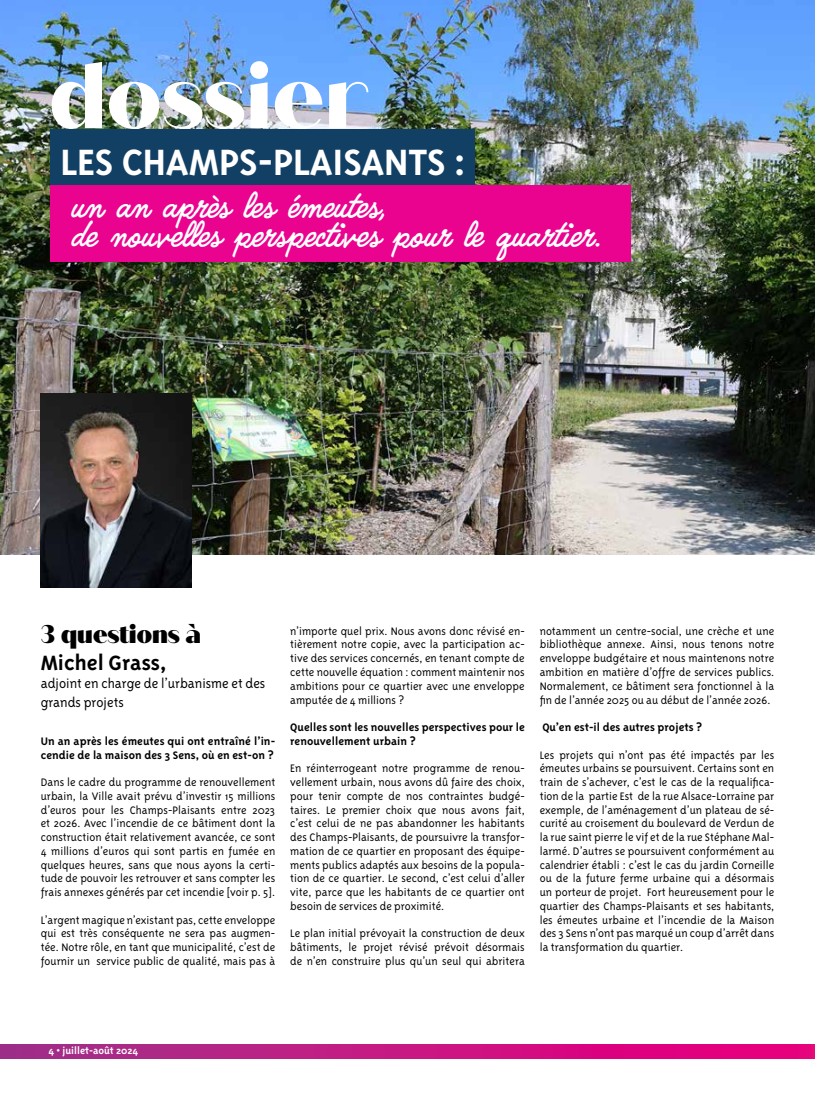
<style>
.page{position:relative;width:815px;height:1099px;background:#fff}
.page>*{position:absolute;margin:0;border:0;box-sizing:border-box;transform-origin:0 0}
.t1{font:800 90.62px "Quiche Sans";color:#fff}
.t2{font:700 42px "Triplex Sans OT";color:#fff}
.t3{font:28px/29.4px "Quimby Gubernatorial";color:#fff}
.t4{font:900 25.62px "Quiche Sans";color:#000}
.t5{font:700 23.75px "Triplex Sans OT";color:#000}
.t6{font:300 15px/18.8px "Triplex Sans OT";color:#000}
.t7{font:300 12.5px/13.8px "Triplex Sans OT";letter-spacing:.005em;color:#000;text-align:justify}
.t8{font:700 12.5px/13.8px "Triplex Sans OT";letter-spacing:.005em;color:#000}
.t9{font:700 11.25px "Triplex Sans OT";color:#fff}
</style>
<div class="page">
<svg style="left:0;top:1044px;width:815px;height:14px;background:#c61682"></svg>
<img style="left:0;top:0;width:815px;height:555px">
<div style="left:51px;top:129px;width:424px;height:62px;background:#124064"></div>
<div style="left:51px;top:185px;width:580px;height:77px;background:#ea038f"></div>
<img style="left:41px;top:393px;width:151px;height:194px">
<h1 class="t1" style="left:49px;top:41px;width:320px">dossier</h1>
<h2 class="t2" style="left:60px;top:138px;width:406px">LES CHAMPS-PLAISANTS :</h2>
<h3 class="t3" style="left:71px;top:192px;width:532px">un an après les émeutes,<br>de nouvelles perspectives pour le quartier.</h3>
<h3 class="t4" style="left:41px;top:618px;width:162px">3 questions à</h3>
<h3 class="t5" style="left:41px;top:649px;width:127px">Michel Grass,</h3>
<p class="t6" style="left:41px;top:674px;width:226px">adjoint en charge de l’urbanisme et des grands projets</p>
<p class="t8" style="left:41px;top:734px;width:236px">Un an après les émeutes qui ont entraîné l’in&shy;cendie de la maison des 3 Sens, où en est-on ?</p>
<p class="t7" style="left:41px;top:775px;width:236px">Dans le cadre du programme de renouvellement urbain, la Ville avait prévu d’investir 15 millions d’euros pour les Champs-Plaisants entre 2023 et 2026. Avec l’incendie de ce bâtiment dont la construction était relativement avancée, ce sont 4 millions d’euros qui sont partis en fumée en quelques heures, sans que nous ayons la certi&shy;tude de pouvoir les retrouver et sans compter les frais annexes générés par cet incendie [voir p. 5].</p>
<p class="t7" style="left:41px;top:912px;width:236px">L’argent magique n’existant pas, cette enveloppe qui est très conséquente ne sera pas augmen&shy;tée. Notre rôle, en tant que municipalité, c’est de fournir un service public de qualité, mais pas à</p>
<p class="t7" style="left:290px;top:624px;width:236px">n’importe quel prix. Nous avons donc révisé en&shy;tièrement notre copie, avec la participation ac&shy;tive des services concernés, en tenant compte de cette nouvelle équation : comment maintenir nos ambitions pour ce quartier avec une enveloppe amputée de 4 millions ?</p>
<p class="t8" style="left:290px;top:720px;width:236px">Quelles sont les nouvelles perspectives pour le renouvellement urbain ?</p>
<p class="t7" style="left:290px;top:761px;width:236px">En réinterrogeant notre programme de renou&shy;vellement urbain, nous avons dû faire des choix, pour tenir compte de nos contraintes budgé&shy;taires. Le premier choix que nous avons fait, c’est celui de ne pas abandonner les habitants des Champs-Plaisants, de poursuivre la transfor&shy;mation de ce quartier en proposant des équipe&shy;ments publics adaptés aux besoins de la popula&shy;tion de ce quartier. Le second, c’est celui d’aller vite, parce que les habitants de ce quartier ont besoin de services de proximité.</p>
<p class="t7" style="left:290px;top:926px;width:236px">Le plan initial prévoyait la construction de deux bâtiments, le projet révisé prévoit désormais de n’en construire plus qu’un seul qui abritera</p>
<p class="t7" style="left:540px;top:624px;width:236px">notamment un centre-social, une crèche et une bibliothèque annexe. Ainsi, nous tenons notre enveloppe budgétaire et nous maintenons notre ambition en matière d’offre de services publics.<br>Normalement, ce bâtiment sera fonctionnel à la fin de l’année 2025 ou au début de l’année 2026.</p>
<p class="t8" style="left:542px;top:720px;width:161px">Qu’en est-il des autres projets ?</p>
<p class="t7" style="left:540px;top:747px;width:236px">Les projets qui n’ont pas été impactés par les émeutes urbains se poursuivent. Certains sont en train de s’achever, c’est le cas de la requalifica&shy;tion de la partie Est de la rue Alsace-Lorraine par exemple, de l’aménagement d’un plateau de sé&shy;curité au croisement du boulevard de Verdun de la rue saint pierre le vif et de la rue Stéphane Mal&shy;larmé. D’autres se poursuivent conformément au calendrier établi : c’est le cas du jardin Corneille ou de la future ferme urbaine qui a désormais un porteur de projet. Fort heureusement pour le quartier des Champs-Plaisants et ses habitants, les émeutes urbaine et l’incendie de la Maison des 3 Sens n’ont pas marqué un coup d’arrêt dans la transformation du quartier.</p>
<p class="t9" style="left:49px;top:1044px;width:91px">4 • juillet-août 2024</p>
</div>
